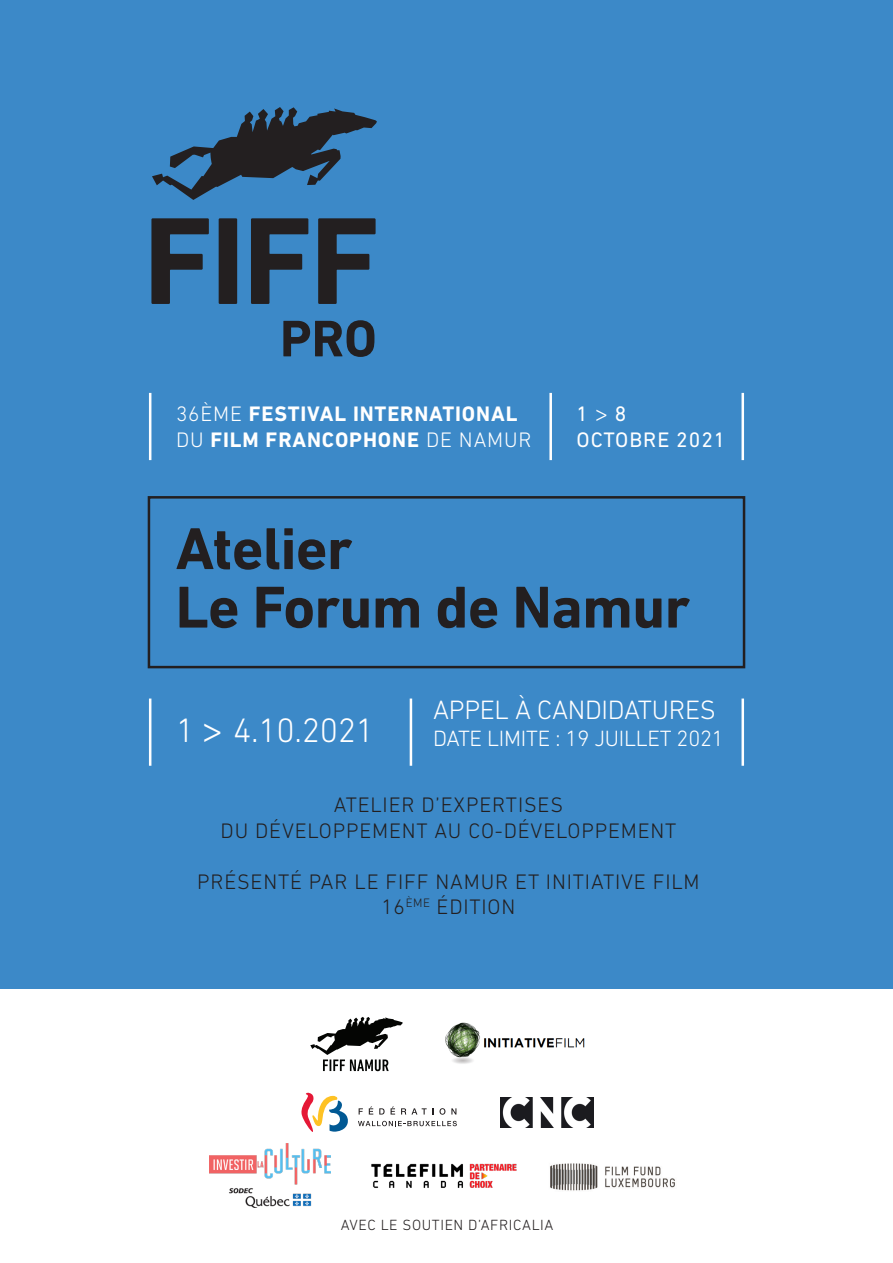
<style>
.page{position:relative;width:893px;height:1263px;background:#fff}
.page>*{position:absolute;margin:0;border:0;box-sizing:border-box;transform-origin:0 0}
.t1{font:700 60px "DIN Next LT Pro";letter-spacing:-.01em;color:#231f20}
.t2{font:300 34.5px "DIN Next LT Pro";letter-spacing:-.01em;color:#fff}
.t3{font:300 27px "DIN Next LT Pro";letter-spacing:-.01em;color:#fff}
.t4{font:300 22.5px "DIN Next LT Pro";letter-spacing:-.01em;color:#fff}
.t5{font:300 21.3px "DIN Next LT Pro";letter-spacing:.04em;color:#231f20}
.t6{font:700 21.3px "DIN Next LT Pro";letter-spacing:.04em;color:#fff}
.t7{font:21.3px/25.7px "DIN Next LT Pro";letter-spacing:.045em;color:#fff}
.t8{font:300 15px "DIN Next LT Pro";letter-spacing:.04em;color:#231f20}
.s1{font-weight:300}
.s2{font-family:"Myriad Pro"}
.s3{font-family:"Myriad Pro";font-weight:400}
</style>
<div class="page">
<div style="left:0;top:0;width:893px;height:989px;background:#3c89c8"></div>
<svg style="left:283px;top:320px;width:91px;height:37px"></svg>
<svg style="left:151px;top:218px;width:58px;height:86px"></svg>
<div style="left:219px;top:218px;width:18px;height:86px;background:#231f20"></div>
<svg style="left:251px;top:218px;width:57px;height:86px"></svg>
<svg style="left:318px;top:218px;width:58px;height:86px"></svg>
<svg style="left:152px;top:107px;width:225px;height:93px"></svg>
<hr style="left:549px;top:393px;width:3px;height:67px;background:#fff">
<hr style="left:410px;top:698px;width:2px;height:68px;background:#fff">
<hr style="left:149px;top:393px;width:2px;height:67px;background:#fff">
<hr style="left:149px;top:698px;width:2px;height:68px;background:#fff">
<hr style="left:741px;top:393px;width:3px;height:67px;background:#fff">
<hr style="left:741px;top:698px;width:3px;height:68px;background:#fff">
<div style="left:148px;top:496px;width:597px;height:172px;border:3px solid #231f20"></div>
<img style="left:500px;top:1098px;width:94px;height:29px">
<img style="left:550px;top:1163px;width:125px;height:28px">
<img style="left:445px;top:1022px;width:139px;height:42px">
<img style="left:209px;top:1143px;width:122px;height:64px">
<img style="left:371px;top:1163px;width:146px;height:25px">
<svg style="left:359px;top:1108px;width:4px;height:6px"></svg>
<svg style="left:369px;top:1106px;width:4px;height:8px"></svg>
<svg style="left:379px;top:1108px;width:6px;height:6px"></svg>
<svg style="left:391px;top:1106px;width:4px;height:8px"></svg>
<svg style="left:401px;top:1108px;width:32px;height:6px"></svg>
<svg style="left:439px;top:1108px;width:6px;height:7px"></svg>
<svg style="left:451px;top:1108px;width:5px;height:6px"></svg>
<svg style="left:358px;top:1121px;width:99px;height:5px"></svg>
<svg style="left:301px;top:1092px;width:47px;height:40px"></svg>
<svg style="left:310px;top:1017px;width:93px;height:54px"></svg>
<p class="t6" style="left:176px;top:401px;width:343px"><span class="s1">36ÈME</span> FESTIVAL INTERNATIONAL</p>
<p class="t6" style="left:176px;top:427px;width:357px"><span class="s1">DU</span> FILM FRANCOPHONE <span class="s1">DE NAMUR</span></p>
<p class="t7" style="left:576px;top:401px;width:150px">1 <span class="s2">&gt;</span> 8<br>OCTOBRE 2021</p>
<p class="t1" style="left:176px;top:513px;width:178px">Atelier</p>
<p class="t1" style="left:176px;top:572px;width:516px">Le Forum de Namur</p>
<p class="t2" style="left:176px;top:711px;width:199px">1 <span class="s3">&gt;</span> 4.10.2021</p>
<p class="t3" style="left:433px;top:694px;width:284px">APPEL À CANDIDATURES</p>
<p class="t4" style="left:433px;top:725px;width:292px">DATE LIMITE : 19 JUILLET 2021</p>
<p class="t5" style="left:334px;top:792px;width:231px">ATELIER D’EXPERTISES</p>
<p class="t5" style="left:221px;top:818px;width:457px">DU DÉVELOPPEMENT AU CO-DÉVELOPPEMENT</p>
<p class="t5" style="left:197px;top:869px;width:504px">PRÉSENTÉ PAR LE FIFF NAMUR ET INITIATIVE FILM</p>
<p class="t5" style="left:381px;top:895px;width:135px">16<sup>ÈME</sup> ÉDITION</p>
<p class="t8" style="left:341px;top:1216px;width:214px">AVEC LE SOUTIEN D’AFRICALIA</p>
</div>
